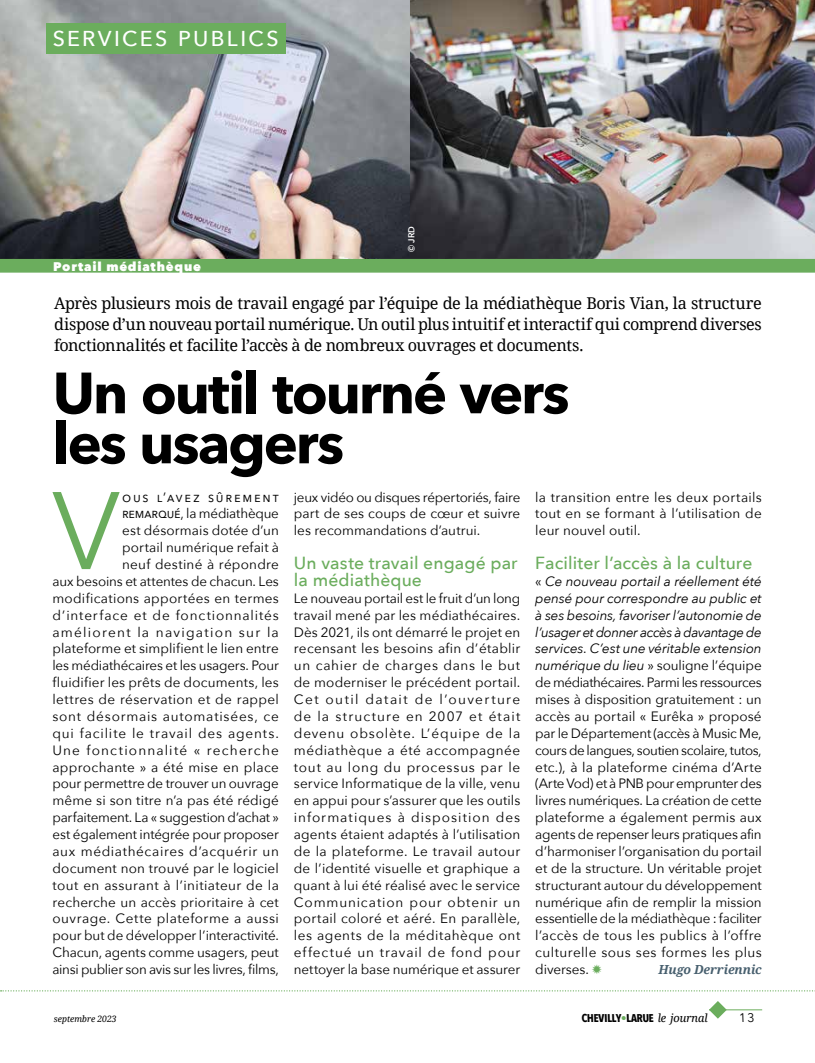
<style>
.page{position:relative;width:815px;height:1063px;background:#fff}
.page>*{position:absolute;margin:0;border:0;box-sizing:border-box;transform-origin:0 0}
.t1{font:108.88px "Avenir Next";color:#6bad5d}
.t2{font:700 57.5px/50px "Avenir Next";letter-spacing:-.04em;color:#000}
.t3{font:500 21.5px "Avenir Next";letter-spacing:.11em;color:#fff}
.t4{font:500 17.5px/16.9px "Avenir Next";letter-spacing:.005em;color:#6bad5d}
.t5{font:16.25px/21.2px "Droid Serif";letter-spacing:-.025em;color:#000;text-align:justify}
.t6{font:13.5px/16.9px "Avenir Next";letter-spacing:.015em;color:#000;text-align:justify}
.t7{font:800 12.5px "Avenir Next";letter-spacing:.06em;color:#fff}
.t8{font:italic 700 12.5px "Droid Serif";letter-spacing:-.005em;color:#475f6e}
.t9{font:12.5px "Avenir Next";color:#000}
.t10{font:700 11.25px "Avenir Next Condensed";color:#000}
.t11{font:italic 8.75px "Droid Serif";letter-spacing:-.01em;color:#000}
.t12{font:600 8.75px "Avenir Next";color:#fff}
.s1{font-style:italic}
.s2{color:#6bad5d}
.s3{font-family:"Droid Serif";font-weight:400;font-style:italic}
</style>
<div class="page">
<img style="left:0;top:0;width:411px;height:259px">
<img style="left:411px;top:0;width:404px;height:259px">
<div style="left:46px;top:23px;width:240px;height:30px;background:#6bad5d"></div>
<hr style="left:709px;top:1010px;width:53px;height:1px;background:#6bad5d">
<svg style="left:709px;top:1001px;width:18px;height:18px"></svg>
<svg style="left:1px;top:990px;width:814px;height:2px"></svg>
<div style="left:0;top:259px;width:815px;height:14px;background:#6bad5d"></div>
<h3 class="t3" style="left:53px;top:20px;width:228px">SERVICES PUBLICS</h3>
<p class="t7" style="left:53px;top:258px;width:149px">Portail médiathèque</p>
<p class="t12" style="left:404px;top:252px;width:27px;rotate:-90deg">© JRD</p>
<p class="t5" style="left:54px;top:292px;width:709px">Après plusieurs mois de travail engagé par l’équipe de la médiathèque Boris Vian, la structure dispose d’un nouveau portail numérique. Un outil plus intuitif et interactif qui comprend diverses fonctionnalités et facilite l’accès à de nombreux ouvrages et documents.</p>
<h2 class="t2" style="left:53px;top:367px;width:519px">Un outil tourné vers les usagers</h2>
<p class="t6" style="left:52px;top:488px;width:228px;text-align:right">ous l’avez sûrement<br>remarqué, la médiathèque<br>est désormais dotée d’un<br>portail numérique refait à<br>neuf destiné à répondre<br>aux besoins et attentes de chacun. Les modifications apportées en termes d’interface et de fonctionnalités améliorent la navigation sur la plateforme et simplifient le lien entre les médiathécaires et les usagers. Pour fluidifier les prêts de documents, les lettres de réservation et de rappel sont désormais automatisées, ce qui facilite le travail des agents.<br>Une fonctionnalité « recherche approchante » a été mise en place pour permettre de trouver un ouvrage même si son titre n’a pas été rédigé parfaitement. La « suggestion d’achat » est également intégrée pour proposer aux médiathécaires d’acquérir un document non trouvé par le logiciel tout en assurant à l’initiateur de la recherche un accès prioritaire à cet ouvrage. Cette plateforme a aussi pour but de développer l’interactivité.<br>Chacun, agents comme usagers, peut ainsi publier son avis sur les livres, films,</p>
<p class="t6" style="left:294px;top:488px;width:228px">jeux vidéo ou disques répertoriés, faire part de ses coups de cœur et suivre les recommandations d’autrui.</p>
<h1 class="t1" style="left:52px;top:439px;width:69px">V</h1>
<p class="t4" style="left:294px;top:554px;width:225px">Un vaste travail engagé par la médiathèque</p>
<p class="t6" style="left:294px;top:589px;width:228px">Le nouveau portail est le fruit d’un long travail mené par les médiathécaires.<br>Dès 2021, ils ont démarré le projet en recensant les besoins afin d’établir un cahier de charges dans le but de moderniser le précédent portail.<br>Cet outil datait de l’ouverture de la structure en 2007 et était devenu obsolète. L’équipe de la médiathèque a été accompagnée tout au long du processus par le service Informatique de la ville, venu en appui pour s’assurer que les outils informatiques à disposition des agents étaient adaptés à l’utilisation de la plateforme. Le travail autour de l’identité visuelle et graphique a quant à lui été réalisé avec le service Communication pour obtenir un portail coloré et aéré. En parallèle, les agents de la méditahèque ont effectué un travail de fond pour nettoyer la base numérique et assurer</p>
<p class="t6" style="left:535px;top:488px;width:228px">la transition entre les deux portails tout en se formant à l’utilisation de leur nouvel outil.</p>
<p class="t4" style="left:535px;top:554px;width:219px">Faciliter l’accès à la culture</p>
<p class="t6" style="left:535px;top:572px;width:228px">« <span class="s1">Ce nouveau portail a réellement été pensé pour correspondre au public et à ses besoins, favoriser l’autonomie de l’usager et donner accès à davantage de services. C’est une véritable extension numérique du lieu</span> » souligne l’équipe de médiathécaires. Parmi les ressources mises à disposition gratuitement : un accès au portail « Eurêka » proposé par le Département (accès à Music Me, cours de langues, soutien scolaire, tutos, etc.), à la plateforme cinéma d’Arte (Arte Vod) et à PNB pour emprunter des livres numériques. La création de cette plateforme a également permis aux agents de repenser leurs pratiques afin d’harmoniser l’organisation du portail et de la structure. Un véritable projet structurant autour du développement numérique afin de remplir la mission essentielle de la médiathèque : faciliter l’accès de tous les publics à l’offre culturelle sous ses formes les plus diverses. <span class="s2">✹</span></p>
<p class="t8" style="left:659px;top:961px;width:105px">Hugo Derriennic</p>
<p class="t11" style="left:54px;top:1013px;width:64px">septembre 2023</p>
<p class="t10" style="left:582px;top:1011px;width:128px">CHEVILLY<span class="s2">•</span>LARUE <span class="s3">le journal</span></p>
<p class="t9" style="left:739px;top:1007px;width:18px">13</p>
</div>
